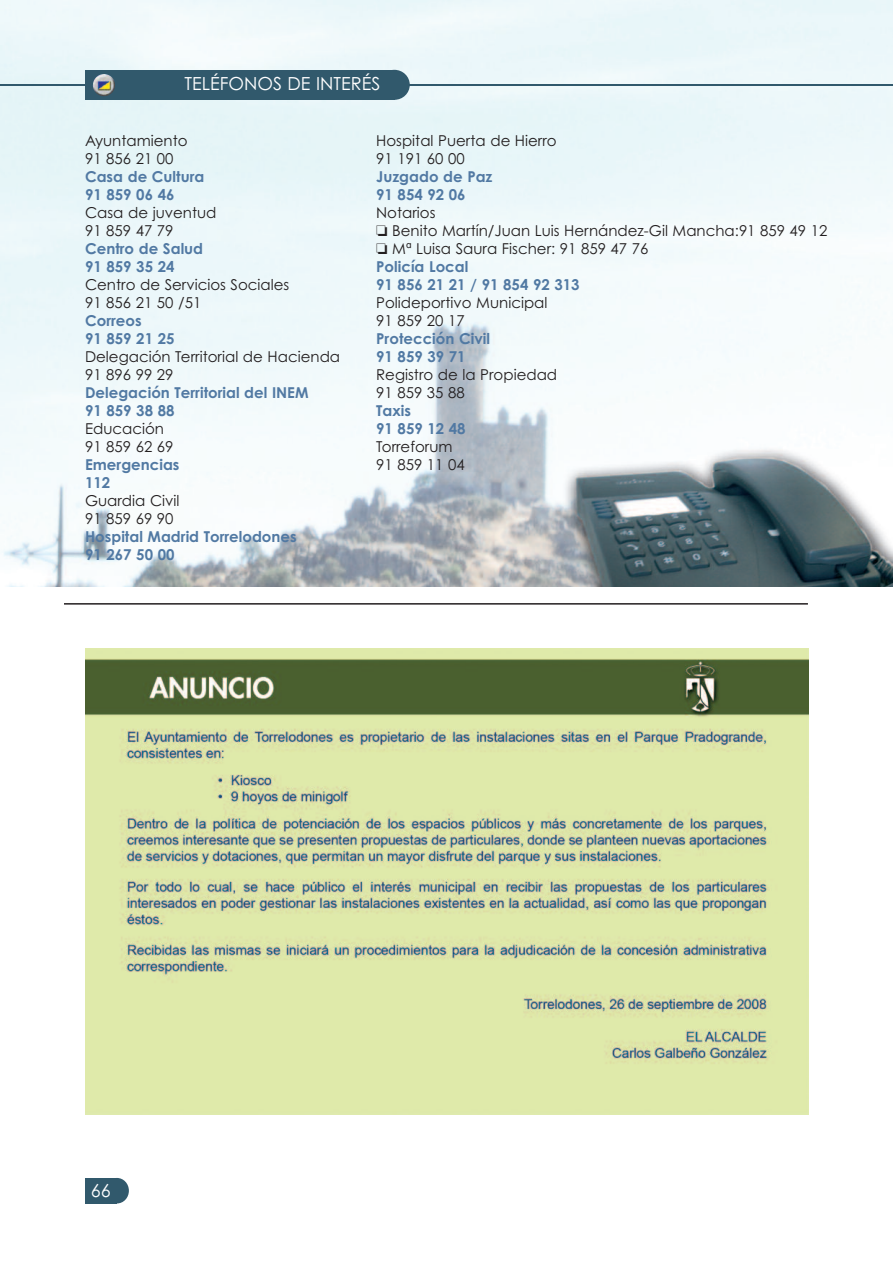
<style>
.page{position:relative;width:893px;height:1263px;background:#fff}
.page>*{position:absolute;margin:0;border:0;box-sizing:border-box;transform-origin:0 0}
.t1{font:18px "Century Gothic";color:#fff}
.t2{font:15px/18px "Century Gothic";color:#231f20}
.t3{font:700 15px/18px "Century Gothic";color:#5179a3}
.s1{font-weight:700;color:#5179a3}
</style>
<div class="page">
<img style="left:0;top:0;width:893px;height:587px">
<hr style="left:0;top:84px;width:893px;height:1px;background:#31596c">
<div style="left:379px;top:70px;width:31px;height:30px;background:#31596c;border-radius:50%"></div>
<div style="left:85px;top:70px;width:310px;height:30px;background:#31596c"></div>
<img style="left:93px;top:74px;width:22px;height:22px">
<div style="left:105px;top:1178px;width:24px;height:25px;background:#31596c;border-radius:50%"></div>
<div style="left:85px;top:1178px;width:32px;height:25px;background:#31596c"></div>
<hr style="left:64px;top:603px;width:744px;height:2px;background:#231f20">
<img style="left:85px;top:649px;width:723px;height:465px">
<p class="t1" style="left:184px;top:73px;width:197px">TELÉFONOS DE INTERÉS</p>
<p class="t2" style="left:85px;top:132px;width:104px">Ayuntamiento<br>91 856 21 00</p>
<p class="t3" style="left:85px;top:168px;width:121px">Casa de Cultura<br>91 859 06 46</p>
<p class="t2" style="left:85px;top:204px;width:133px">Casa de juventud<br>91 859 47 79</p>
<p class="t3" style="left:85px;top:240px;width:120px">Centro de Salud<br>91 859 35 24</p>
<p class="t2" style="left:85px;top:276px;width:206px">Centro de Servicios Sociales<br>91 856 21 50 /51</p>
<p class="t3" style="left:85px;top:312px;width:91px">Correos<br>91 859 21 25</p>
<p class="t2" style="left:85px;top:348px;width:257px">Delegación Territorial de Hacienda<br>91 896 99 29</p>
<p class="t3" style="left:85px;top:384px;width:225px">Delegación Territorial del INEM<br>91 859 38 88</p>
<p class="t2" style="left:85px;top:420px;width:90px">Educación<br>91 859 62 69</p>
<p class="t3" style="left:85px;top:456px;width:96px">Emergencias<br>112</p>
<p class="t2" style="left:85px;top:492px;width:96px">Guardia Civil<br>91 859 69 90</p>
<p class="t3" style="left:85px;top:528px;width:213px">Hospital Madrid Torrelodones<br>91 267 50 00</p>
<p class="t2" style="left:376px;top:132px;width:182px">Hospital Puerta de Hierro<br>91 191 60 00</p>
<p class="t3" style="left:376px;top:168px;width:118px">Juzgado de Paz<br>91 854 92 06</p>
<p class="t2" style="left:376px;top:204px;width:453px">Notarios<br>❏ Benito Martín/Juan Luis Hernández-Gil Mancha:91 859 49 12 ❏ Mª Luisa Saura Fischer: 91 859 47 76<br><span class="s1">Policía Local<br>91 856 21 21 / 91 854 92 313</span></p>
<p class="t2" style="left:376px;top:294px;width:173px">Polideportivo Municipal<br>91 859 20 17</p>
<p class="t3" style="left:376px;top:330px;width:115px">Protección Civil<br>91 859 39 71</p>
<p class="t2" style="left:376px;top:366px;width:183px">Registro de la Propiedad<br>91 859 35 88</p>
<p class="t3" style="left:376px;top:402px;width:91px">Taxis<br>91 859 12 48</p>
<p class="t2" style="left:376px;top:438px;width:90px">Torreforum<br>91 859 11 04</p>
<p class="t1" style="left:91px;top:1180px;width:21px">66</p>
</div>
